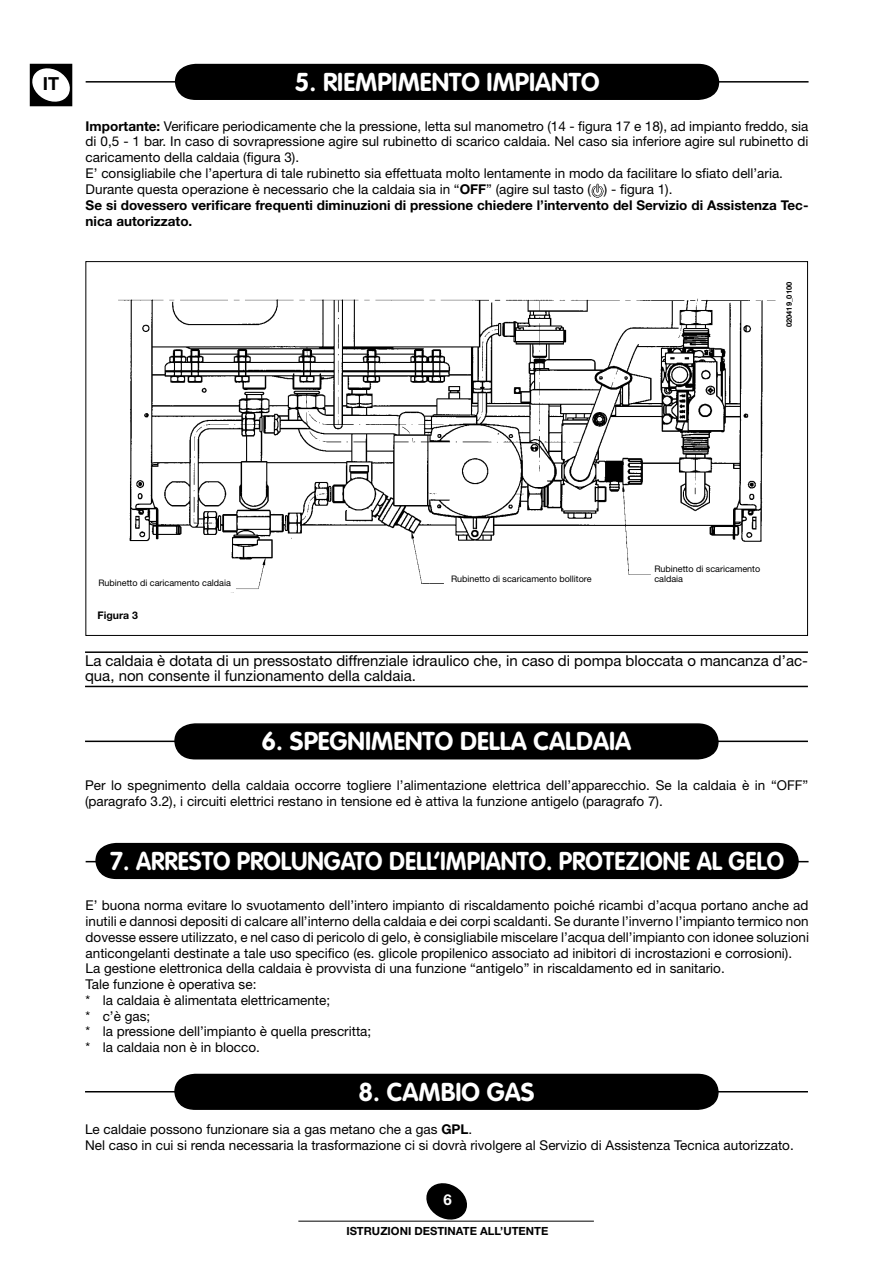
<style>
.page{position:relative;width:893px;height:1263px;background:#fff}
.page>*{position:absolute;margin:0;border:0;box-sizing:border-box;transform-origin:0 0}
.t1{font:700 25.5px "VAG Rounded Std";color:#fff}
.t2{font:700 25.5px "VAG Rounded Std";color:#fff;scale:.94 1}
.t3{font:700 18px "Helvetica Neue LT Std";color:#000}
.t4{font:15px/15.8px "Helvetica Neue LT Std";color:#000}
.t5{font:13.5px/15.8px "Helvetica Neue LT Std";color:#000}
.t6{font:700 11.25px "Helvetica Neue LT Std";color:#000}
.t7{font:700 10.5px "Helvetica Neue LT Std";color:#000}
.t8{font:9px/9.8px "Helvetica Neue LT Std";color:#000}
.t9{font:700 7.5px "Helvetica Neue LT Std";color:#000}
.s1{font-weight:700}
</style>
<div class="page">
<svg style="left:422px;top:1183px;width:49px;height:38px"></svg>
<hr style="left:298px;top:1221px;width:296px;height:1px;background:#000">
<div style="left:30px;top:64px;width:42px;height:42px;border:2px solid #000"></div>
<svg style="left:29px;top:63px;width:44px;height:42px"></svg>
<img style="left:591px;top:183px;width:13px;height:14px">
<div style="left:174px;top:63px;width:546px;height:37px;background:#000"></div>
<hr style="left:692px;top:81px;width:116px;height:2px;background:#000">
<hr style="left:86px;top:81px;width:115px;height:2px;background:#000">
<img style="left:119px;top:299px;width:656px;height:294px">
<hr style="left:85px;top:651px;width:723px;height:2px;background:#000">
<hr style="left:85px;top:686px;width:723px;height:1px;background:#000">
<svg style="left:174px;top:723px;width:545px;height:37px;background:#0a0a0a"></svg>
<hr style="left:692px;top:740px;width:116px;height:2px;background:#000">
<hr style="left:85px;top:740px;width:116px;height:2px;background:#000">
<svg style="left:86px;top:842px;width:722px;height:38px;background:#151515"></svg>
<svg style="left:174px;top:1073px;width:545px;height:37px;background:#0a0a0a"></svg>
<hr style="left:692px;top:1091px;width:116px;height:1px;background:#000">
<hr style="left:85px;top:1091px;width:116px;height:1px;background:#000">
<h2 class="t3" style="left:43px;top:72px;width:9px">IT</h2>
<h1 class="t1" style="left:295px;top:67px;width:306px">5. RIEMPIMENTO IMPIANTO</h1>
<p class="t5" style="left:86px;top:118px;width:724px"><span class="s1">Importante:</span> Verificare periodicamente che la pressione, letta sul manometro (14 - figura 17 e 18), ad impianto freddo, sia di 0,5 - 1 bar. In caso di sovrapressione agire sul rubinetto di scarico caldaia. Nel caso sia inferiore agire sul rubinetto di caricamento della caldaia (figura 3).<br>E’ consigliabile che l’apertura di tale rubinetto sia effettuata molto lentamente in modo da facilitare lo sfiato dell’aria.<br>Durante questa operazione è necessario che la caldaia sia in “<span class="s1">OFF</span>” (agire sul tasto ( ) - figura 1).<br><span class="s1">Se si dovessero verificare frequenti diminuzioni di pressione chiedere l’intervento del Servizio di Assistenza Tec&shy;nica autorizzato.</span></p>
<p class="t9" style="left:784px;top:327px;width:47px;rotate:-90deg">020419_0100</p>
<p class="t8" style="left:98px;top:578px;width:134px">Rubinetto di caricamento caldaia</p>
<p class="t7" style="left:98px;top:608px;width:42px">Figura 3</p>
<p class="t8" style="left:451px;top:574px;width:142px">Rubinetto di scaricamento bollitore</p>
<p class="t8" style="left:654px;top:564px;width:107px">Rubinetto di scaricamento caldaia</p>
<p class="t4" style="left:85px;top:652px;width:724px">La caldaia è dotata di un pressostato diffrenziale idraulico che, in caso di pompa bloccata o mancanza d’ac&shy;qua, non consente il funzionamento della caldaia.</p>
<h1 class="t1" style="left:262px;top:726px;width:371px">6. SPEGNIMENTO DELLA CALDAIA</h1>
<p class="t5" style="left:85px;top:777px;width:725px;line-height:16.2px">Per lo spegnimento della caldaia occorre togliere l’alimentazione elettrica dell’apparecchio. Se la caldaia è in “OFF” (paragrafo 3.2), i circuiti elettrici restano in tensione ed è attiva la funzione antigelo (paragrafo 7).</p>
<h1 class="t2" style="left:110px;top:846px;width:718px">7. ARRESTO PROLUNGATO DELL’IMPIANTO. PROTEZIONE AL GELO</h1>
<p class="t5" style="left:86px;top:897px;width:725px">E’ buona norma evitare lo svuotamento dell’intero impianto di riscaldamento poiché ricambi d’acqua portano anche ad inutili e dannosi depositi di calcare all’interno della caldaia e dei corpi scaldanti. Se durante l’inverno l’impianto termico non dovesse essere utilizzato, e nel caso di pericolo di gelo, è consigliabile miscelare l’acqua dell’impianto con idonee soluzioni anticongelanti destinate a tale uso specifico (es. glicole propilenico associato ad inibitori di incrostazioni e corrosioni).<br>La gestione elettronica della caldaia è provvista di una funzione “antigelo” in riscaldamento ed in sanitario.<br>Tale funzione è operativa se:<br>* la caldaia è alimentata elettricamente;<br>* c’è gas;<br>* la pressione dell’impianto è quella prescritta;<br>* la caldaia non è in blocco.</p>
<h1 class="t1" style="left:359px;top:1076px;width:177px">8. CAMBIO GAS</h1>
<p class="t5" style="left:85px;top:1121px;width:710px">Le caldaie possono funzionare sia a gas metano che a gas <span class="s1">GPL</span>.<br>Nel caso in cui si renda necessaria la trasformazione ci si dovrà rivolgere al Servizio di Assistenza Tecnica autorizzato.</p>
<p class="t6" style="left:346px;top:1224px;width:166px">Istruzioni destinate all’UTENTE</p>
</div>
